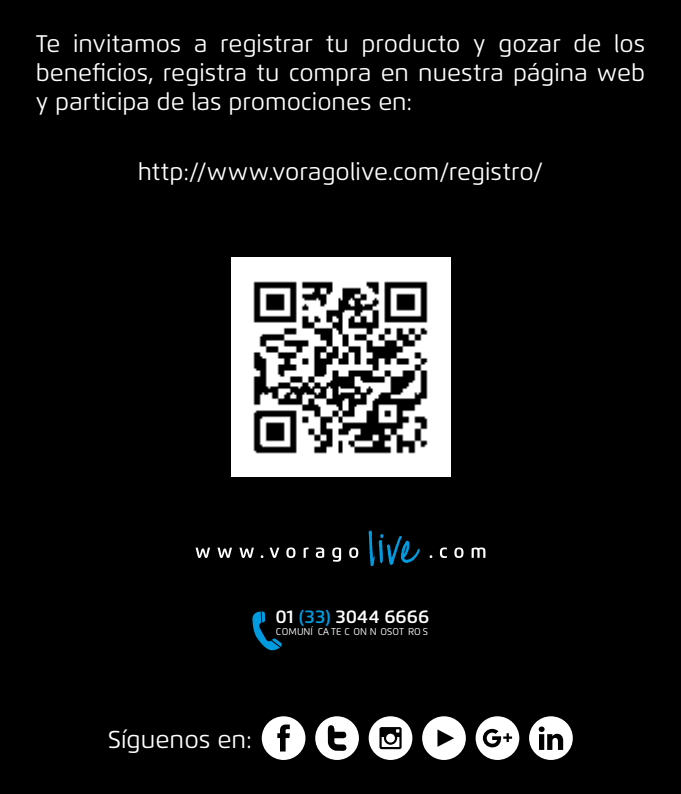
<style>
.page{position:relative;width:681px;height:794px;background:#fff}
.page>*{position:absolute;margin:0;border:0;box-sizing:border-box;transform-origin:0 0}
.t1{font:24.4px "Flexo";color:#fff}
.t2{font:24px/28.8px "Flexo";color:#fff;text-align:justify}
.t3{font:600 18.4px "Flexo";color:#fff}
.t4{font:10px "Flexo";color:#fff}
.s1{color:#009ade}
</style>
<div class="page">
<div style="left:0;top:0;width:680px;height:794px;background:#000"></div>
<img style="left:231px;top:257px;width:219px;height:219px">
<svg style="left:195px;top:530px;width:290px;height:36px"></svg>
<svg style="left:252px;top:611px;width:30px;height:39px"></svg>
<svg style="left:315px;top:716px;width:44px;height:44px"></svg>
<svg style="left:262px;top:716px;width:43px;height:44px"></svg>
<svg style="left:422px;top:716px;width:43px;height:44px"></svg>
<svg style="left:475px;top:716px;width:44px;height:44px"></svg>
<svg style="left:529px;top:716px;width:43px;height:44px"></svg>
<svg style="left:368px;top:716px;width:44px;height:44px"></svg>
<p class="t2" style="left:36px;top:29px;width:610px">Te invitamos a registrar tu producto y gozar de los beneficios, registra tu compra en nuestra página web y participa de las promociones en:</p>
<p class="t2" style="left:138px;top:157px;width:406px">http://www.voragolive.com/registro/</p>
<p class="t3" style="left:275px;top:605px;width:155px">01 <span class="s1">(33)</span> 3044 6666</p>
<p class="t4" style="left:276px;top:626px;width:154px">COMUNÍ CA TE C ON N OSOT RO S</p>
<p class="t1" style="left:108px;top:724px;width:145px">Síguenos en:</p>
</div>
